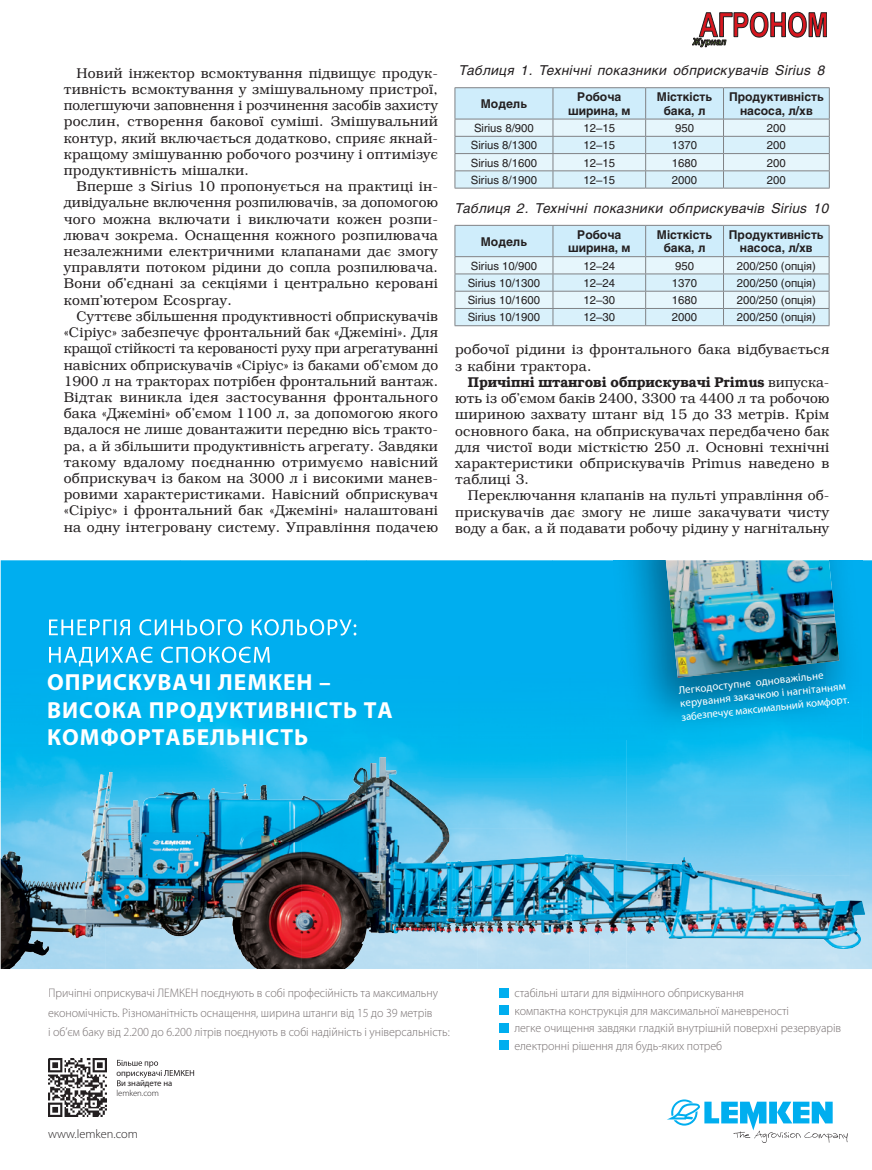
<style>
.page{position:relative;width:872px;height:1170px;background:#fff}
.page>*{position:absolute;margin:0;border:0;box-sizing:border-box;transform-origin:0 0}
.t1{font:700 23.25px/27.5px "Myriad Pro";letter-spacing:.04em;color:#fff}
.t2{font:14.1px/16.2px "Bookman C";letter-spacing:.015em;color:#231f20;text-align:justify}
.t3{font:italic 13.5px "Helios";letter-spacing:.03em;color:#231f20}
.t4{font:300 12.45px/17.4px "Myriad Pro";letter-spacing:-.005em;color:#766f70}
.t5{font:300 12.45px "Myriad Pro";color:#231f20}
.t6{font:700 12px/13.5px "Helios";color:#231f20;text-align:center}
.t7{font:11.25px "Helios";color:#231f20}
.t8{font:10.95px/13.4px "Myriad Pro";color:#fff}
.t9{font:8.7px "Myriad Pro";letter-spacing:-.01em;color:#231f20}
.t10{font:300 8.7px "Myriad Pro";letter-spacing:-.01em;color:#231f20}
.s1{font-weight:700}
</style>
<div class="page">
<svg style="left:692px;top:12px;width:134px;height:35px"></svg>
<hr style="left:454px;top:87px;width:99px;height:1px;background:#808285">
<hr style="left:553px;top:87px;width:92px;height:1px;background:#808285">
<hr style="left:645px;top:87px;width:78px;height:1px;background:#808285">
<hr style="left:723px;top:87px;width:106px;height:1px;background:#808285">
<hr style="left:454px;top:188px;width:99px;height:1px;background:#808285">
<hr style="left:553px;top:188px;width:92px;height:1px;background:#808285">
<hr style="left:645px;top:188px;width:78px;height:1px;background:#808285">
<svg style="left:454px;top:88px;width:376px;height:100px;background:#d4eaf4"></svg>
<hr style="left:723px;top:188px;width:106px;height:1px;background:#808285">
<svg style="left:454px;top:225px;width:375px;height:101px;background:#d4eaf3"></svg>
<hr style="left:723px;top:325px;width:106px;height:1px;background:#808285">
<svg style="left:1px;top:842px;width:871px;height:301px"></svg>
<svg style="left:666px;top:1099px;width:181px;height:43px"></svg>
<img style="left:1px;top:560px;width:551px;height:221px">
<img style="left:552px;top:560px;width:74px;height:300px">
<img style="left:850px;top:560px;width:22px;height:408px">
<img style="left:626px;top:739px;width:224px;height:136px">
<img style="left:1px;top:781px;width:105px;height:106px">
<img style="left:418px;top:781px;width:134px;height:47px">
<img style="left:431px;top:828px;width:121px;height:35px">
<img style="left:180px;top:917px;width:75px;height:51px">
<img style="left:482px;top:933px;width:26px;height:1px">
<img style="left:552px;top:921px;width:21px;height:14px">
<img style="left:701px;top:875px;width:149px;height:93px">
<img style="left:106px;top:926px;width:74px;height:42px">
<img style="left:430px;top:923px;width:22px;height:10px">
<img style="left:521px;top:933px;width:30px;height:1px">
<img style="left:589px;top:922px;width:38px;height:46px">
<img style="left:663px;top:922px;width:38px;height:46px">
<svg style="left:49px;top:619px;width:307px;height:16px"></svg>
<svg style="left:49px;top:646px;width:221px;height:20px;background:#3fc1f2"></svg>
<svg style="left:117px;top:1059px;width:4px;height:6px"></svg>
<svg style="left:128px;top:1061px;width:66px;height:16px"></svg>
<svg style="left:117px;top:1080px;width:4px;height:6px"></svg>
<div style="left:499px;top:988px;width:9px;height:9px;background:#00aeef"></div>
<div style="left:499px;top:1005px;width:9px;height:9px;background:#00aeef"></div>
<div style="left:499px;top:1023px;width:9px;height:9px;background:#00aeef"></div>
<div style="left:499px;top:1040px;width:9px;height:9px;background:#00aeef"></div>
<img style="left:30px;top:841px;width:61px;height:46px">
<img style="left:148px;top:842px;width:87px;height:94px">
<img style="left:301px;top:842px;width:105px;height:126px">
<img style="left:455px;top:853px;width:112px;height:80px">
<img style="left:609px;top:857px;width:74px;height:77px">
<img style="left:762px;top:884px;width:103px;height:65px">
<svg style="left:762px;top:882px;width:12px;height:2px"></svg>
<img style="left:91px;top:799px;width:358px;height:43px">
<img style="left:102px;top:757px;width:316px;height:42px">
<img style="left:613px;top:560px;width:249px;height:179px">
<img style="left:666px;top:560px;width:173px;height:117px">
<img style="left:48px;top:1058px;width:59px;height:58px">
<p class="t2" style="left:64px;top:66px;width:376px;text-indent:13px">Новий інжектор всмоктування підвищує продук&shy;тивність всмоктування у змішувальному пристрої, полегшуючи заповнення і розчинення засобів захисту рослин, створення бакової суміші. Змішувальний контур, який включається додатково, сприяє якнай&shy;кращому змішуванню робочого розчину і оптимізує продуктивність мішалки.</p>
<p class="t2" style="left:64px;top:179px;width:376px;text-indent:13px">Вперше з Sirius 10 пропонується на практиці ін&shy;дивідуальне включення розпилювачів, за допомогою чого можна включати і виключати кожен розпи&shy;лювач зокрема. Оснащення кожного розпилювача незалежними електричними клапанами дає змогу управляти потоком рідини до сопла розпилювача.<br>Вони об’єднані за секціями і центрально керовані комп’ютером Ecospray.</p>
<p class="t2" style="left:64px;top:309px;width:376px;text-indent:13px">Суттєве збільшення продуктивності обприскувачів «Сіріус» забезпечує фронтальний бак «Джеміні». Для кращої стійкості та керованості руху при агрегатуванні навісних обприскувачів «Сіріус» із баками об’ємом до 1900 л на тракторах потрібен фронтальний вантаж.<br>Відтак виникла ідея застосування фронтального бака «Джеміні» об’ємом 1100 л, за допомогою якого вдалося не лише довантажити передню вісь тракто&shy;ра, а й збільшити продуктивність агрегату. Завдяки такому вдалому поєднанню отримуємо навісний обприскувач із баком на 3000 л і високими манев&shy;ровими характеристиками. Навісний обприскувач «Сіріус» і фронтальний бак «Джеміні» налаштовані на одну інтегровану систему. Управління подачею</p>
<p class="t3" style="left:459px;top:65px;width:367px">Таблиця 1. Технічні показники обприскувачів Sirius 8</p>
<p class="t6" style="left:481px;top:98px;width:48px">Модель</p>
<p class="t6" style="left:568px;top:91px;width:64px">Робоча ширина, м</p>
<p class="t6" style="left:657px;top:91px;width:57px">Місткість бака, л</p>
<p class="t6" style="left:729px;top:91px;width:96px">Продуктивність насоса, л/хв</p>
<p class="t7" style="left:474px;top:124px;width:61px">Sirius 8/900</p>
<p class="t7" style="left:583px;top:124px;width:33px">12–15</p>
<p class="t7" style="left:675px;top:124px;width:20px">950</p>
<p class="t7" style="left:767px;top:124px;width:20px">200</p>
<p class="t7" style="left:471px;top:141px;width:68px">Sirius 8/1300</p>
<p class="t7" style="left:583px;top:141px;width:33px">12–15</p>
<p class="t7" style="left:672px;top:141px;width:27px">1370</p>
<p class="t7" style="left:767px;top:141px;width:20px">200</p>
<p class="t7" style="left:471px;top:158px;width:68px">Sirius 8/1600</p>
<p class="t7" style="left:583px;top:158px;width:33px">12–15</p>
<p class="t7" style="left:672px;top:158px;width:27px">1680</p>
<p class="t7" style="left:767px;top:158px;width:20px">200</p>
<p class="t7" style="left:471px;top:176px;width:68px">Sirius 8/1900</p>
<p class="t7" style="left:583px;top:176px;width:33px">12–15</p>
<p class="t7" style="left:672px;top:176px;width:27px">2000</p>
<p class="t7" style="left:767px;top:176px;width:20px">200</p>
<p class="t3" style="left:455px;top:203px;width:375px">Таблиця 2. Технічні показники обприскувачів Sirius 10</p>
<p class="t6" style="left:481px;top:236px;width:48px">Модель</p>
<p class="t6" style="left:568px;top:229px;width:64px">Робоча ширина, м</p>
<p class="t6" style="left:657px;top:229px;width:57px">Місткість бака, л</p>
<p class="t6" style="left:729px;top:229px;width:96px">Продуктивність насоса, л/хв</p>
<p class="t7" style="left:471px;top:261px;width:68px">Sirius 10/900</p>
<p class="t7" style="left:583px;top:261px;width:33px">12–24</p>
<p class="t7" style="left:675px;top:261px;width:20px">950</p>
<p class="t7" style="left:736px;top:261px;width:81px">200/250 (опція)</p>
<p class="t7" style="left:468px;top:279px;width:74px">Sirius 10/1300</p>
<p class="t7" style="left:583px;top:279px;width:33px">12–24</p>
<p class="t7" style="left:672px;top:279px;width:27px">1370</p>
<p class="t7" style="left:736px;top:279px;width:81px">200/250 (опція)</p>
<p class="t7" style="left:468px;top:296px;width:74px">Sirius 10/1600</p>
<p class="t7" style="left:583px;top:296px;width:33px">12–30</p>
<p class="t7" style="left:672px;top:296px;width:27px">1680</p>
<p class="t7" style="left:736px;top:296px;width:81px">200/250 (опція)</p>
<p class="t7" style="left:468px;top:313px;width:74px">Sirius 10/1900</p>
<p class="t7" style="left:583px;top:313px;width:33px">12–30</p>
<p class="t7" style="left:672px;top:313px;width:27px">2000</p>
<p class="t7" style="left:736px;top:313px;width:81px">200/250 (опція)</p>
<p class="t2" style="left:455px;top:342px;width:376px">робочої рідини із фронтального бака відбувається з кабіни трактора.</p>
<p class="t2" style="left:455px;top:374px;width:376px;text-indent:13px"><span class="s1">Причіпні штангові обприскувачі Primus</span> випуска&shy;ють із об’ємом баків 2400, 3300 та 4400 л та робочою шириною захвату штанг від 15 до 33 метрів. Крім основного бака, на обприскувачах передбачено бак для чистої води місткістю 250 л. Основні технічні характеристики обприскувачів Primus наведено в таблиці 3.</p>
<p class="t2" style="left:455px;top:488px;width:376px;text-indent:13px">Переключання клапанів на пульті управління об&shy;прискувачів дає змогу не лише закачувати чисту воду а бак, а й подавати робочу рідину у нагнітальну</p>
<h1 class="t1" style="left:47px;top:668px;width:347px">ОПРИСКУВАЧІ ЛЕМКЕН –<br>ВИСОКА ПРОДУКТИВНІСТЬ ТА<br>КОМФОРТАБЕЛЬНІСТЬ</h1>
<p class="t8" style="left:678px;top:683px;width:168px;rotate:-6deg">Легкодоступне одноважільне керування закачкою і нагнітанням забезпечує максимальний комфорт</p>
<p class="t4" style="left:48px;top:983px;width:403px;line-height:19.4px">Причіпні оприскувачі ЛЕМКЕН поєднують в собі професійність та максимальну економічність. Різноманітність оснащення, ширина штанги від 15 до 39 метрів<br>і об’єм баку від 2.200 до 6.200 літрів поєднують в собі надійність і універсальність:</p>
<p class="t4" style="left:514px;top:984px;width:328px">стабільні штаги для відмінного обприскування<br>компактна конструкція для максимальної маневреності<br>легке очищення завдяки гладкій внутрішній поверхні резервуарів електронні рішення для будь-яких потреб</p>
<p class="t9" style="left:121px;top:1057px;width:8px">іл</p>
<p class="t9" style="left:116px;top:1067px;width:16px">опр</p>
<p class="t9" style="left:121px;top:1077px;width:53px">и знайдете на</p>
<p class="t10" style="left:116px;top:1088px;width:44px">lemken.com</p>
<p class="t5" style="left:48px;top:1126px;width:91px">www.lemken.com</p>
</div>
